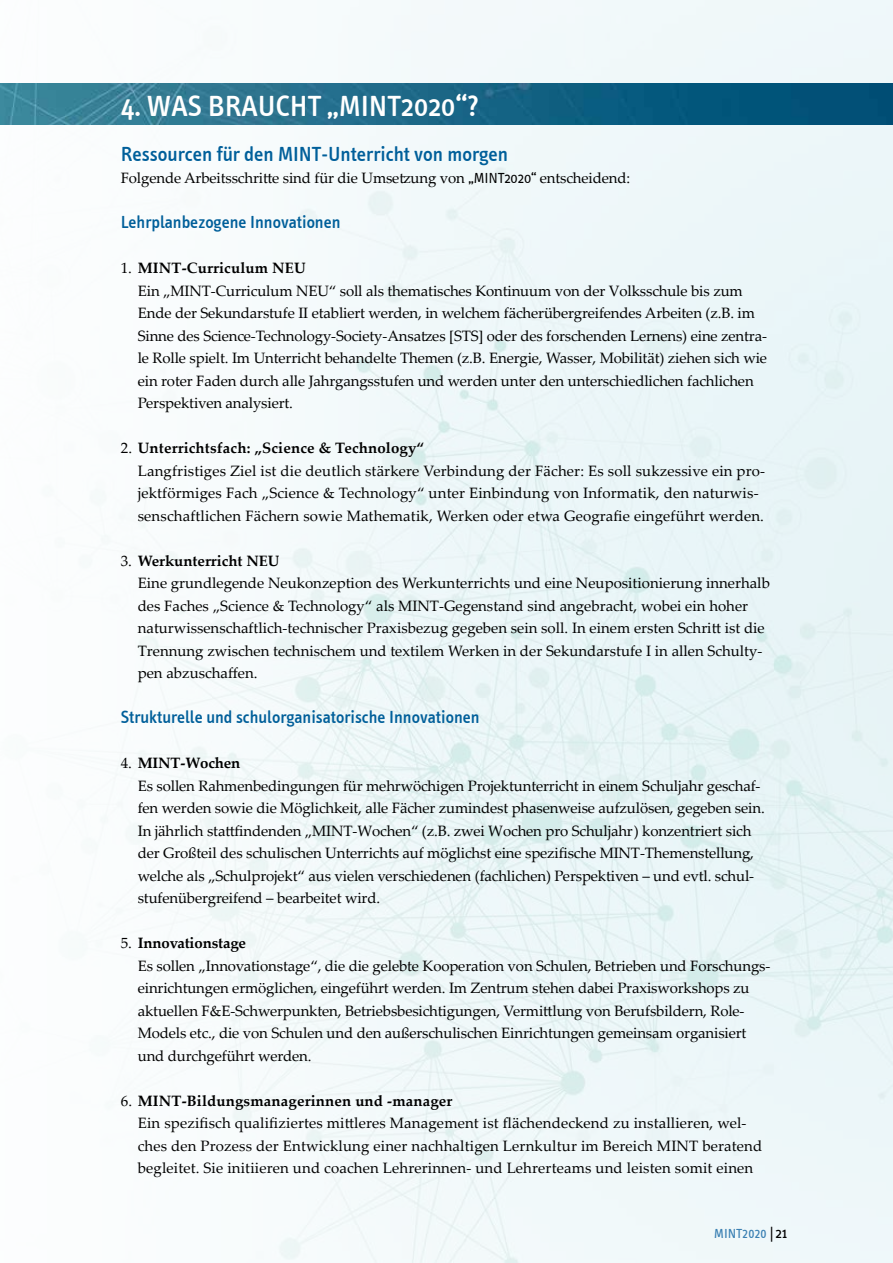
<style>
.page{position:relative;width:893px;height:1263px;background:#fff}
.page>*{position:absolute;margin:0;border:0;box-sizing:border-box;transform-origin:0 0}
.t1{font:500 30px "IV Font";color:#fff}
.t2{font:500 21px "IV Font";color:#005f9a}
.t3{font:500 18px "IV Font";color:#005f9a}
.t4{font:15px/22.5px "Palatino Linotype";letter-spacing:-.01em;color:#000}
.t5{font:15px/22.5px "Palatino Linotype";letter-spacing:.01em;color:#000}
.t6{font:13.5px "IV Font Book Caps";color:#3a80b3}
.s1{font-family:"IV Font Normal"}
.s2{font-weight:700}
.s3{font-family:"IV Font";font-size:15px;color:#000}
</style>
<div class="page">
<img style="left:0;top:83px;width:893px;height:42px">
<h1 class="t1" style="left:121px;top:89px;width:235px">4. Was braucht „MINT</h1>
<h1 class="t1" style="left:401px;top:89px;width:80px">2020“?</h1>
<h2 class="t2" style="left:121px;top:142px;width:169px">Ressourcen für den MINT</h2>
<h2 class="t2" style="left:321px;top:142px;width:188px">-Unterricht von morgen</h2>
<p class="t4" style="left:121px;top:166px;width:511px">Folgende Arbeitsschritte sind für die Umsetzung von <span class="s1">„MINT2020“</span> entscheidend:</p>
<p class="t3" style="left:121px;top:212px;width:221px">Lehrplanbezogene I nnovationen</p>
<p class="t4" style="left:138px;top:256px;width:631px;text-indent:-17px">1. <span class="s2">MINT-Curriculum NEU<br></span>Ein „MINT-Curriculum NEU“ soll als thematisches Kontinuum von der Volksschule bis zum Ende der Sekundarstufe II etabliert werden, in welchem fächerübergreifendes Arbeiten (z.B. im Sinne des Science-Technology-Society-Ansatzes [STS] oder des forschenden Lernens) eine zentra&shy;le Rolle spielt. Im Unterricht behandelte Themen (z.B. Energie, Wasser, Mobilität) ziehen sich wie ein roter Faden durch alle Jahrgangsstufen und werden unter den unterschiedlichen fachlichen Perspektiven analysiert.</p>
<p class="t5" style="left:138px;top:436px;width:629px;text-indent:-17px">2. <span class="s2">Unterrichtsfach: „Science &amp; Technology“<br></span>Langfristiges Ziel ist die deutlich stärkere Verbindung der Fächer: Es soll sukzessive ein pro&shy;jektförmiges Fach „Science &amp; Technology“ unter Einbindung von Informatik, den naturwis&shy;senschaftlichen Fächern sowie Mathematik, Werken oder etwa Geografie eingeführt werden.</p>
<p class="t4" style="left:138px;top:549px;width:634px;text-indent:-17px">3. <span class="s2">Werkunterricht NEU<br></span>Eine grundlegende Neukonzeption des Werkunterrichts und eine Neupositionierung innerhalb des Faches „Science &amp; Technology“ als MINT-Gegenstand sind angebracht, wobei ein hoher naturwissenschaftlich-technischer Praxisbezug gegeben sein soll. In einem ersten Schritt ist die Trennung zwischen technischem und textilem Werken in der Sekundarstufe I in allen Schulty&shy;pen abzuschaffen.</p>
<p class="t3" style="left:121px;top:707px;width:360px">Strukturelle und schulorganisatorische I nnovationen</p>
<p class="t4" style="left:138px;top:751px;width:628px;text-indent:-17px">4. <span class="s2">MINT-Wochen<br></span>Es sollen Rahmenbedingungen für mehrwöchigen Projektunterricht in einem Schuljahr geschaf&shy;fen werden sowie die Möglichkeit, alle Fächer zumindest phasenweise aufzulösen, gegeben sein.<br>In jährlich stattfindenden „MINT-Wochen“ (z.B. zwei Wochen pro Schuljahr) konzentriert sich der Großteil des schulischen Unterrichts auf möglichst eine spezifische MINT-Themenstellung, welche als „Schulprojekt“ aus vielen verschiedenen (fachlichen) Perspektiven – und evtl. schul&shy;stufenübergreifend ‒ bearbeitet wird.</p>
<p class="t4" style="left:138px;top:931px;width:634px;text-indent:-17px">5. <span class="s2">Innovationstage<br></span>Es sollen „Innovationstage“, die die gelebte Kooperation von Schulen, Betrieben und Forschungs&shy;einrichtungen ermöglichen, eingeführt werden. Im Zentrum stehen dabei Praxisworkshops zu aktuellen F&amp;E-Schwerpunkten, Betriebsbesichtigungen, Vermittlung von Berufsbildern, Role-Models etc., die von Schulen und den außerschulischen Einrichtungen gemeinsam organisiert und durchgeführt werden.</p>
<p class="t5" style="left:138px;top:1089px;width:626px;text-indent:-17px">6. <span class="s2">MINT-Bildungsmanagerinnen und -manager<br></span>Ein spezifisch qualifiziertes mittleres Management ist flächendeckend zu installieren, wel&shy;ches den Prozess der Entwicklung einer nachhaltigen Lernkultur im Bereich MINT beratend begleitet. Sie initiieren und coachen Lehrerinnen- und Lehrerteams und leisten somit einen</p>
<p class="t6" style="left:714px;top:1225px;width:74px">MINT2020 <span class="s3">| 21</span></p>
</div>
